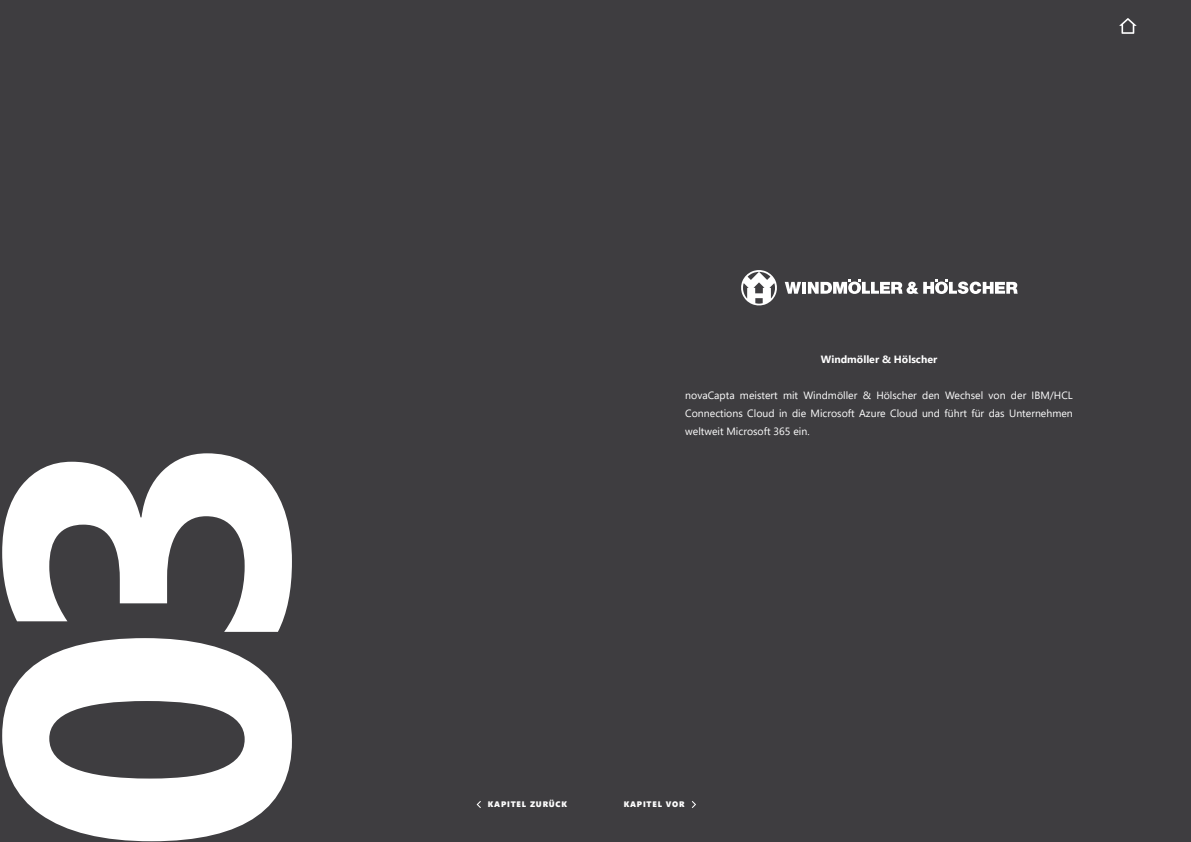
<style>
.page{position:relative;width:1191px;height:842px;background:#3e3d40}
.page>*{position:absolute;margin:0;border:0;box-sizing:border-box;transform-origin:0 0}
.t1{font:700 400px "Segoe UI";color:#fff}
.t2{font:10.5px/18px "Segoe UI";color:#fff;text-align:justify}
.t3{font:700 10.5px "Segoe UI";color:#fff}
.t4{font:8px "Segoe UI Black";letter-spacing:.1em;color:#fff}
</style>
<div class="page">
<svg style="left:1119px;top:18px;width:17px;height:16px"></svg>
<svg style="left:784px;top:282px;width:17px;height:12px"></svg>
<hr style="left:802px;top:282px;width:4px;height:12px;background:#fff">
<svg style="left:808px;top:279px;width:209px;height:15px"></svg>
<svg style="left:741px;top:270px;width:36px;height:35px"></svg>
<svg style="left:476px;top:801px;width:5px;height:7px"></svg>
<svg style="left:692px;top:801px;width:4px;height:7px"></svg>
<h1 class="t1" style="left:-232px;top:855px;width:432px;rotate:-90deg">03</h1>
<p class="t3" style="left:821px;top:349px;width:118px">Windmöller &amp; Hölscher</p>
<p class="t2" style="left:685px;top:385px;width:389px">novaCapta meistert mit Windmöller &amp; Hölscher den Wechsel von der IBM/HCL Connections Cloud in die Microsoft Azure Cloud und führt für das Unternehmen weltweit Microsoft 365 ein.</p>
<p class="t4" style="left:488px;top:799px;width:81px">KAPITEL ZURÜCK</p>
<p class="t4" style="left:624px;top:799px;width:62px">KAPITEL VOR</p>
</div>
